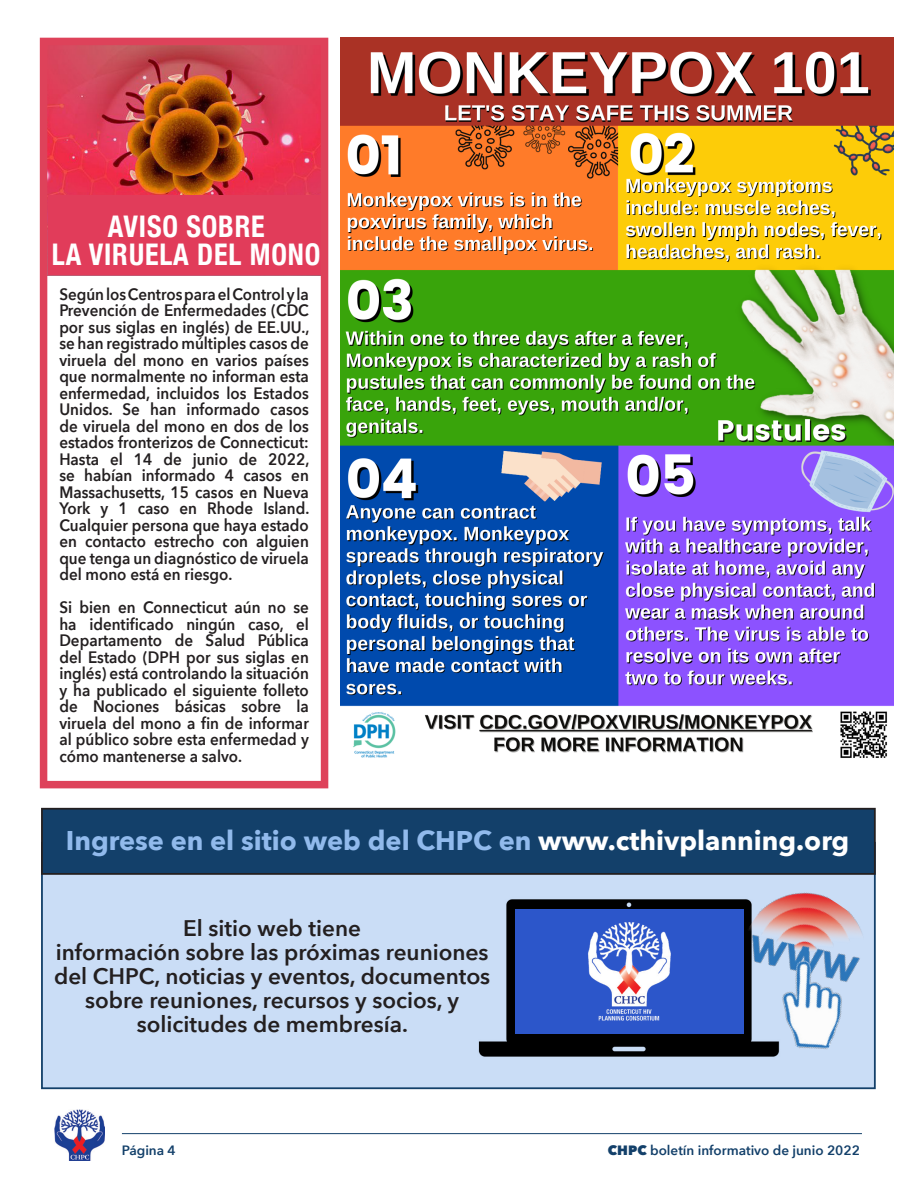
<style>
.page{position:relative;width:918px;height:1188px;background:#fff}
.page>*{position:absolute;margin:0;border:0;box-sizing:border-box;transform-origin:0 0}
.t1{font:700 condensed 29.85px/28.5px "Helvetica Neue";letter-spacing:.03em;color:#fff;text-align:center;scale:.94 1}
.t2{font:700 27px "Avenir Next";color:#91baec}
.t3{font:600 22.5px/24px "Avenir Next";color:#231f20;text-align:center}
.t4{font:600 16.5px/16.5px "Avenir Next";color:#231f20;text-align:justify;scale:.92 1}
.t5{font:600 13.5px "Avenir Next";color:#13406a}
.s1{color:#fff}
.s2{font-weight:800}
</style>
<div class="page">
<img style="left:54px;top:1109px;width:51px;height:52px">
<hr style="left:122px;top:1133px;width:740px;height:1px;background:#13406a">
<img style="left:49px;top:47px;width:270px;height:148px">
<div style="left:48px;top:195px;width:273px;height:80px;background:#e13c5a"></div>
<img style="left:340px;top:38px;width:553px;height:720px">
<div style="left:40px;top:38px;width:288px;height:750px;border:8px solid #de425a"></div>
<div style="left:41px;top:842px;width:835px;height:247px;background:#caddf6;border:2px solid #13406a"></div>
<div style="left:42px;top:809px;width:833px;height:65px;background:#13406a"></div>
<div style="left:41px;top:808px;width:835px;height:67px;border:2px solid #231f20"></div>
<img style="left:478px;top:899px;width:231px;height:158px">
<div style="left:516px;top:909px;width:228px;height:125px;background:#2c56ca"></div>
<img style="left:588px;top:922px;width:83px;height:99px">
<img style="left:709px;top:870px;width:167px;height:192px">
<h1 class="t1" style="left:52px;top:210px;width:287px">AVISO SOBRE<br>LA VIRUELA DEL MONO</h1>
<p class="t4" style="left:59px;top:285px;width:273px">Según los Centros para el Control y la Prevención de Enfermedades (CDC por sus siglas en inglés) de EE.UU., se han registrado múltiples casos de viruela del mono en varios países que normalmente no informan esta enfermedad, incluidos los Estados Unidos. Se han informado casos de viruela del mono en dos de los estados fronterizos de Connecticut:<br>Hasta el 14 de junio de 2022, se habían informado 4 casos en Massachusetts, 15 casos en Nueva York y 1 caso en Rhode Island.<br>Cualquier persona que haya estado en contacto estrecho con alguien que tenga un diagnóstico de viruela del mono está en riesgo.</p>
<p class="t4" style="left:59px;top:599px;width:273px">Si bien en Connecticut aún no se ha identificado ningún caso, el Departamento de Salud Pública del Estado (DPH por sus siglas en inglés) está controlando la situación y ha publicado el siguiente folleto de Nociones básicas sobre la viruela del mono a fin de informar al público sobre esta enfermedad y cómo mantenerse a salvo.</p>
<h2 class="t2" style="left:66px;top:817px;width:785px">Ingrese en el sitio web del CHPC en <span class="s1">www.cthivplanning.org</span></h2>
<h3 class="t3" style="left:54px;top:916px;width:438px">El sitio web tiene<br>información sobre las próximas reuniones del CHPC, noticias y eventos, documentos sobre reuniones, recursos y socios, y solicitudes de membresía.</h3>
<p class="t5" style="left:122px;top:1139px;width:55px">Página 4</p>
<p class="t5" style="left:608px;top:1139px;width:254px"><span class="s2">CHPC</span> boletín informativo de junio 2022</p>
</div>
